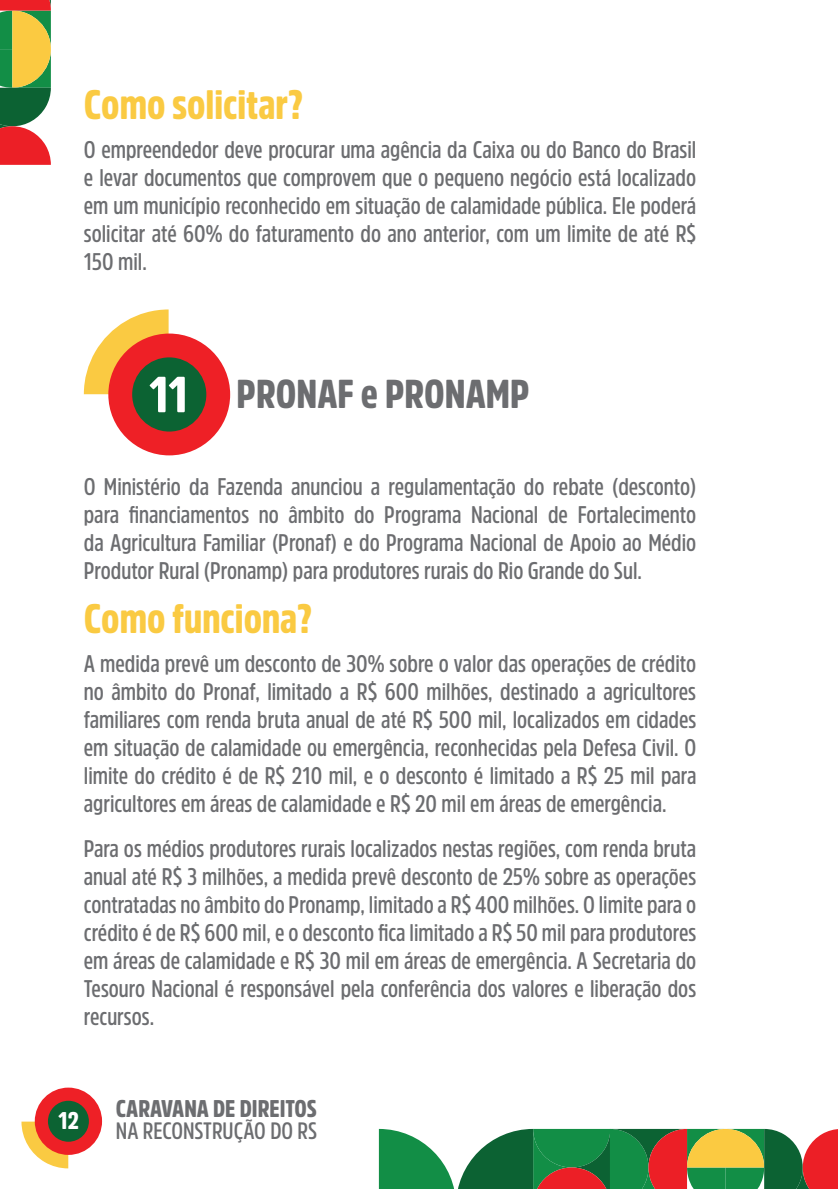
<style>
.page{position:relative;width:838px;height:1189px;background:#fff}
.page>*{position:absolute;margin:0;border:0;box-sizing:border-box;transform-origin:0 0}
.t1{font:900 50.2px "Amsi Pro Cond";color:#fff}
.t2{font:900 40.8px "Amsi Pro Cond";color:#faca42}
.t3{font:900 40px "Amsi Pro Cond";color:#6c6d70}
.t4{font:600 24px/28px "Amsi Pro Cond";color:#6c6d70;text-align:justify}
.t5{font:900 24px "Amsi Pro Cond";color:#6c6d70}
.t6{font:900 24px "Amsi Pro Cond";color:#fff}
.t7{font:600 23.6px "Amsi Pro Cond";color:#6c6d70}
</style>
<div class="page">
<svg style="left:21px;top:1121px;width:47px;height:47px"></svg>
<div style="left:35px;top:1087px;width:67px;height:68px;background:#ee2026;border-radius:50%"></div>
<div style="left:48px;top:1100px;width:41px;height:41px;background:#0c6333;border-radius:50%"></div>
<svg style="left:84px;top:309px;width:85px;height:85px"></svg>
<div style="left:108px;top:333px;width:122px;height:122px;background:#ee2026;border-radius:50%"></div>
<div style="left:132px;top:357px;width:74px;height:74px;background:#0c6333;border-radius:50%"></div>
<svg style="left:0;top:0;width:51px;height:165px;background:#9e8348"></svg>
<svg style="left:379px;top:1129px;width:459px;height:60px;background:#668352"></svg>
<p class="t2" style="left:84px;top:76px;width:221px">Como solicitar?</p>
<p class="t4" style="left:84px;top:135px;width:614px">O empreendedor deve procurar uma agência da Caixa ou do Banco do Brasil e levar documentos que comprovem que o pequeno negócio está localizado em um município reconhecido em situação de calamidade pública. Ele poderá solicitar até 60% do faturamento do ano anterior, com um limite de até R$ 150 mil.</p>
<p class="t1" style="left:149px;top:360px;width:41px">11</p>
<p class="t3" style="left:237px;top:367px;width:294px">PRONAF e PRONAMP</p>
<p class="t4" style="left:84px;top:471px;width:614px">O Ministério da Fazenda anunciou a regulamentação do rebate (desconto) para financiamentos no âmbito do Programa Nacional de Fortalecimento da Agricultura Familiar (Pronaf) e do Programa Nacional de Apoio ao Médio Produtor Rural (Pronamp) para produtores rurais do Rio Grande do Sul.</p>
<p class="t2" style="left:84px;top:590px;width:230px">Como funciona?</p>
<p class="t4" style="left:84px;top:649px;width:614px">A medida prevê um desconto de 30% sobre o valor das operações de crédito no âmbito do Pronaf, limitado a R$ 600 milhões, destinado a agricultores familiares com renda bruta anual de até R$ 500 mil, localizados em cidades em situação de calamidade ou emergência, reconhecidas pela Defesa Civil. O limite do crédito é de R$ 210 mil, e o desconto é limitado a R$ 25 mil para agricultores em áreas de calamidade e R$ 20 mil em áreas de emergência.</p>
<p class="t4" style="left:84px;top:834px;width:614px">Para os médios produtores rurais localizados nestas regiões, com renda bruta anual até R$ 3 milhões, a medida prevê desconto de 25% sobre as operações contratadas no âmbito do Pronamp, limitado a R$ 400 milhões. O limite para o crédito é de R$ 600 mil, e o desconto fica limitado a R$ 50 mil para produtores em áreas de calamidade e R$ 30 mil em áreas de emergência. A Secretaria do Tesouro Nacional é responsável pela conferência dos valores e liberação dos recursos.</p>
<p class="t6" style="left:58px;top:1104px;width:22px">12</p>
<p class="t5" style="left:116px;top:1092px;width:202px">CARAVANA DE DIREITOS</p>
<p class="t7" style="left:116px;top:1114px;width:203px">NA RECONSTRUÇÃO DO RS</p>
</div>
